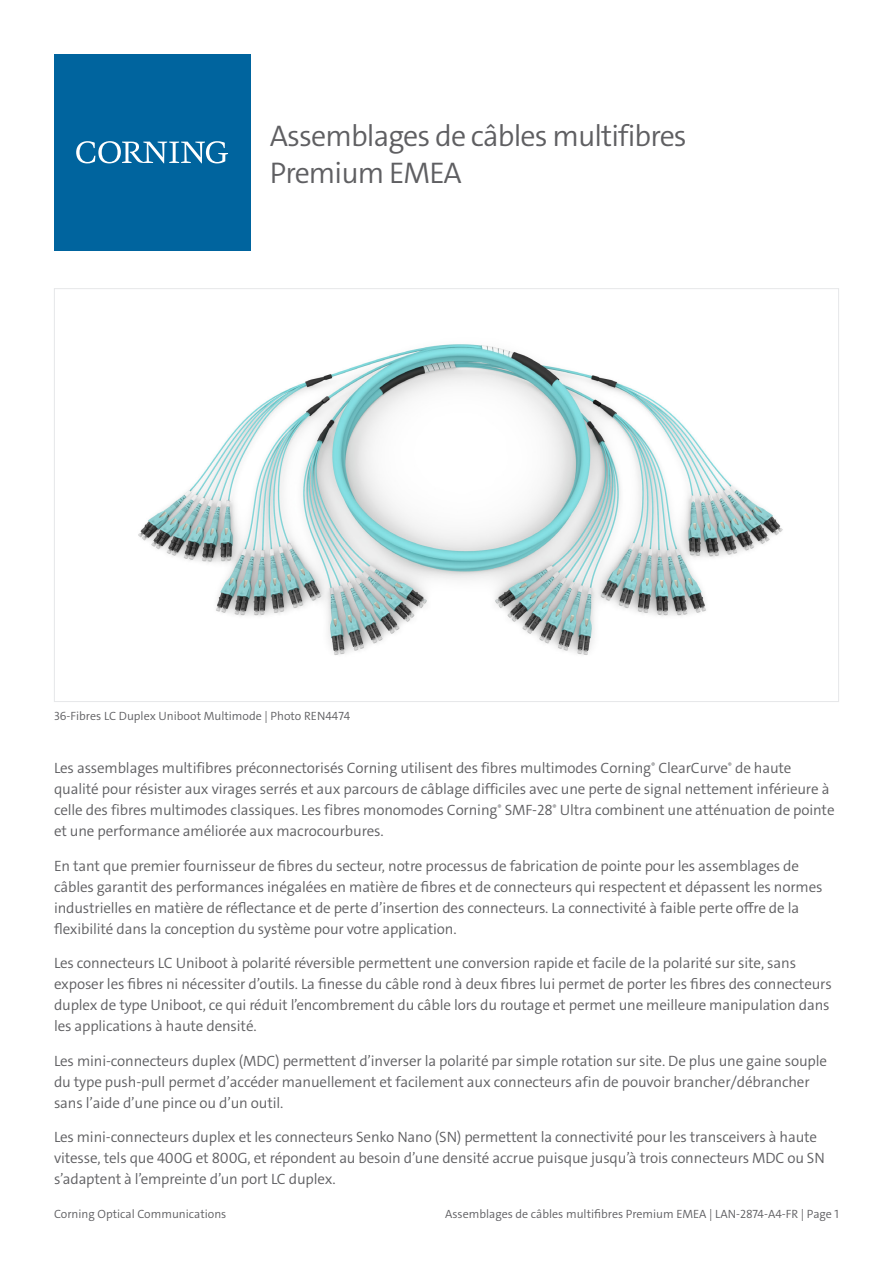
<style>
.page{position:relative;width:893px;height:1263px;background:#fff}
.page>*{position:absolute;margin:0;border:0;box-sizing:border-box;transform-origin:0 0}
.t1{font:300 30px "The Sans C4 s";letter-spacing:-.03em;color:#5f5f62}
.t2{font:300 15px/21px "The Sans C4 s";letter-spacing:-.01em;color:#5f5f62}
.t3{font:300 12px "The Sans C4 s";color:#5f5f62}
</style>
<div class="page">
<div style="left:54px;top:54px;width:196px;height:196px;background:#00649e"></div>
<svg style="left:76px;top:141px;width:152px;height:23px"></svg>
<svg style="left:54px;top:288px;width:785px;height:414px"></svg>
<p class="t1" style="left:270px;top:116px;width:418px">Assemblages de câbles multifibres</p>
<p class="t1" style="left:270px;top:154px;width:194px">Premium EMEA</p>
<p class="t3" style="left:54px;top:708px;width:298px">36-Fibres LC Duplex Uniboot Multimode | Photo REN4474</p>
<p class="t2" style="left:54px;top:758px;width:782px">Les assemblages multifibres préconnectorisés Corning utilisent des fibres multimodes Corning<sup>®</sup> ClearCurve<sup>®</sup> de haute qualité pour résister aux virages serrés et aux parcours de câblage difficiles avec une perte de signal nettement inférieure à celle des fibres multimodes classiques. Les fibres monomodes Corning<sup>®</sup> SMF-28<sup>®</sup> Ultra combinent une atténuation de pointe et une performance améliorée aux macrocourbures.</p>
<p class="t2" style="left:54px;top:855px;width:770px">En tant que premier fournisseur de fibres du secteur, notre processus de fabrication de pointe pour les assemblages de câbles garantit des performances inégalées en matière de fibres et de connecteurs qui respectent et dépassent les normes industrielles en matière de réflectance et de perte d’insertion des connecteurs. La connectivité à faible perte offre de la flexibilité dans la conception du système pour votre application.</p>
<p class="t2" style="left:54px;top:953px;width:779px">Les connecteurs LC Uniboot à polarité réversible permettent une conversion rapide et facile de la polarité sur site, sans exposer les fibres ni nécessiter d’outils. La finesse du câble rond à deux fibres lui permet de porter les fibres des connecteurs duplex de type Uniboot, ce qui réduit l’encombrement du câble lors du routage et permet une meilleure manipulation dans les applications à haute densité.</p>
<p class="t2" style="left:54px;top:1050px;width:774px">Les mini-connecteurs duplex (MDC) permettent d’inverser la polarité par simple rotation sur site. De plus une gaine souple du type push-pull permet d’accéder manuellement et facilement aux connecteurs afin de pouvoir brancher/débrancher sans l’aide d’une pince ou d’un outil.</p>
<p class="t2" style="left:54px;top:1127px;width:772px">Les mini-connecteurs duplex et les connecteurs Senko Nano (SN) permettent la connectivité pour les transceivers à haute vitesse, tels que 400G et 800G, et répondent au besoin d’une densité accrue puisque jusqu’à trois connecteurs MDC ou SN s’adaptent à l’empreinte d’un port LC duplex.</p>
<p class="t3" style="left:54px;top:1206px;width:174px">Corning Optical Communications</p>
<p class="t3" style="left:445px;top:1206px;width:395px">Assemblages de câbles multifibres Premium EMEA | LAN-2874-A4-FR | Page 1</p>
</div>
